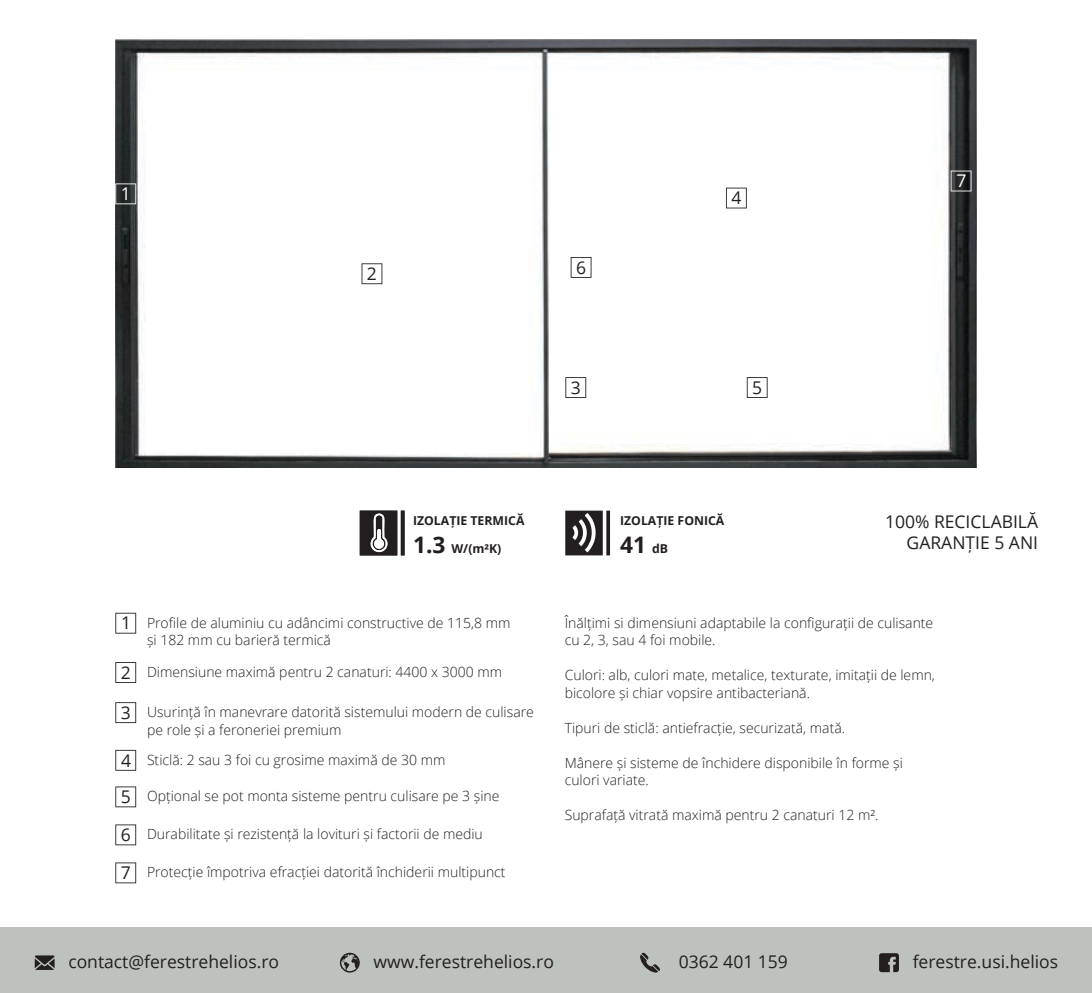
<style>
.page{position:relative;width:1092px;height:993px;background:#fff}
.page>*{position:absolute;margin:0;border:0;box-sizing:border-box;transform-origin:0 0}
.t1{font:700 22.75px "Open Sans";color:#231f20}
.t2{font:17.5px/21px "Open Sans";color:#231f20;text-align:right}
.t3{font:17.5px "Open Sans";color:#fff}
.t4{font:300 14px/17.5px "Open Sans";color:#231f20}
.t5{font:700 12.25px "Open Sans";color:#231f20}
.s1{font-size:22.75px}
.s2{font-size:12.25px}
</style>
<div class="page">
<svg style="left:360px;top:510px;width:44px;height:45px"></svg>
<svg style="left:565px;top:510px;width:45px;height:45px"></svg>
<div style="left:0;top:927px;width:1091px;height:65px;background:#bec2bc"></div>
<svg style="left:640px;top:952px;width:20px;height:20px"></svg>
<svg style="left:35px;top:955px;width:20px;height:14px"></svg>
<svg style="left:879px;top:953px;width:19px;height:18px"></svg>
<svg style="left:340px;top:952px;width:20px;height:20px"></svg>
<svg style="left:115px;top:612px;width:21px;height:21px"></svg>
<svg style="left:115px;top:749px;width:21px;height:21px"></svg>
<svg style="left:115px;top:662px;width:21px;height:20px"></svg>
<svg style="left:115px;top:786px;width:21px;height:21px"></svg>
<svg style="left:115px;top:702px;width:21px;height:20px"></svg>
<svg style="left:115px;top:824px;width:21px;height:21px"></svg>
<svg style="left:115px;top:862px;width:21px;height:21px"></svg>
<img style="left:115px;top:40px;width:861px;height:427px">
<svg style="left:239px;top:246px;width:21px;height:21px"></svg>
<svg style="left:361px;top:263px;width:21px;height:21px"></svg>
<svg style="left:115px;top:183px;width:21px;height:21px"></svg>
<svg style="left:570px;top:257px;width:21px;height:21px"></svg>
<svg style="left:565px;top:377px;width:21px;height:21px"></svg>
<svg style="left:726px;top:187px;width:20px;height:21px"></svg>
<svg style="left:950px;top:170px;width:21px;height:21px"></svg>
<svg style="left:746px;top:377px;width:21px;height:21px"></svg>
<svg style="left:830px;top:248px;width:20px;height:21px"></svg>
<p class="t3" style="left:121px;top:182px;width:12px">1</p>
<p class="t2" style="left:367px;top:263px;width:12px">2</p>
<p class="t2" style="left:576px;top:256px;width:12px">6</p>
<p class="t2" style="left:570px;top:376px;width:12px">3</p>
<p class="t2" style="left:731px;top:187px;width:12px">4</p>
<p class="t2" style="left:752px;top:376px;width:12px">5</p>
<p class="t3" style="left:956px;top:169px;width:12px">7</p>
<p class="t5" style="left:413px;top:512px;width:113px">IZOLAȚIE TERMICĂ</p>
<p class="t5" style="left:413px;top:540px;width:90px"><span class="s1">1.3</span> W/(m²K)</p>
<p class="t2" style="left:121px;top:612px;width:12px">1</p>
<p class="t2" style="left:121px;top:661px;width:12px">2</p>
<p class="t2" style="left:121px;top:701px;width:12px">3</p>
<p class="t2" style="left:121px;top:749px;width:12px">4</p>
<p class="t2" style="left:121px;top:785px;width:12px">5</p>
<p class="t2" style="left:121px;top:815px;width:12px;line-height:38px;text-align:left">6<br>7</p>
<p class="t4" style="left:147px;top:613px;width:365px">Profile de aluminiu cu adâncimi constructive de 115,8 mm și 182 mm cu barieră termică</p>
<p class="t4" style="left:147px;top:662px;width:357px">Dimensiune maximă pentru 2 canaturi: 4400 x 3000 mm</p>
<p class="t4" style="left:147px;top:702px;width:388px">Usurință în manevrare datorită sistemului modern de culisare pe role și a feroneriei premium</p>
<p class="t4" style="left:147px;top:750px;width:300px">Sticlă: 2 sau 3 foi cu grosime maximă de 30 mm</p>
<p class="t4" style="left:147px;top:786px;width:354px">Opțional se pot monta sisteme pentru culisare pe 3 șine</p>
<p class="t4" style="left:147px;top:824px;width:337px">Durabilitate și rezistență la lovituri și factorii de mediu</p>
<p class="t4" style="left:147px;top:862px;width:360px">Protecție împotriva efracției datorită închiderii multipunct</p>
<p class="t5" style="left:620px;top:512px;width:106px">IZOLAȚIE FONICĂ</p>
<h1 class="t1" style="left:620px;top:528px;width:49px">41 <span class="s2">dB</span></h1>
<p class="t2" style="left:884px;top:511px;width:155px">100% RECICLABILĂ<br>GARANȚIE 5 ANI</p>
<p class="t4" style="left:564px;top:613px;width:370px">Înălțimi si dimensiuni adaptabile la configurații de culisante cu 2, 3, sau 4 foi mobile.</p>
<p class="t4" style="left:564px;top:665px;width:372px">Culori: alb, culori mate, metalice, texturate, imitații de lemn, bicolore și chiar vopsire antibacteriană.</p>
<p class="t4" style="left:564px;top:718px;width:282px">Tipuri de sticlă: antiefracție, securizată, mată.</p>
<p class="t4" style="left:564px;top:753px;width:340px">Mânere și sisteme de închidere disponibile în forme și culori variate.</p>
<p class="t4" style="left:564px;top:805px;width:315px">Suprafață vitrată maximă pentru 2 canaturi 12 m².</p>
<p class="t2" style="left:68px;top:950px;width:212px">contact@ferestrehelios.ro</p>
<p class="t2" style="left:373px;top:950px;width:182px">www.ferestrehelios.ro</p>
<p class="t2" style="left:678px;top:950px;width:111px">0362 401 159</p>
<p class="t2" style="left:912px;top:950px;width:147px">ferestre.usi.helios</p>
</div>
